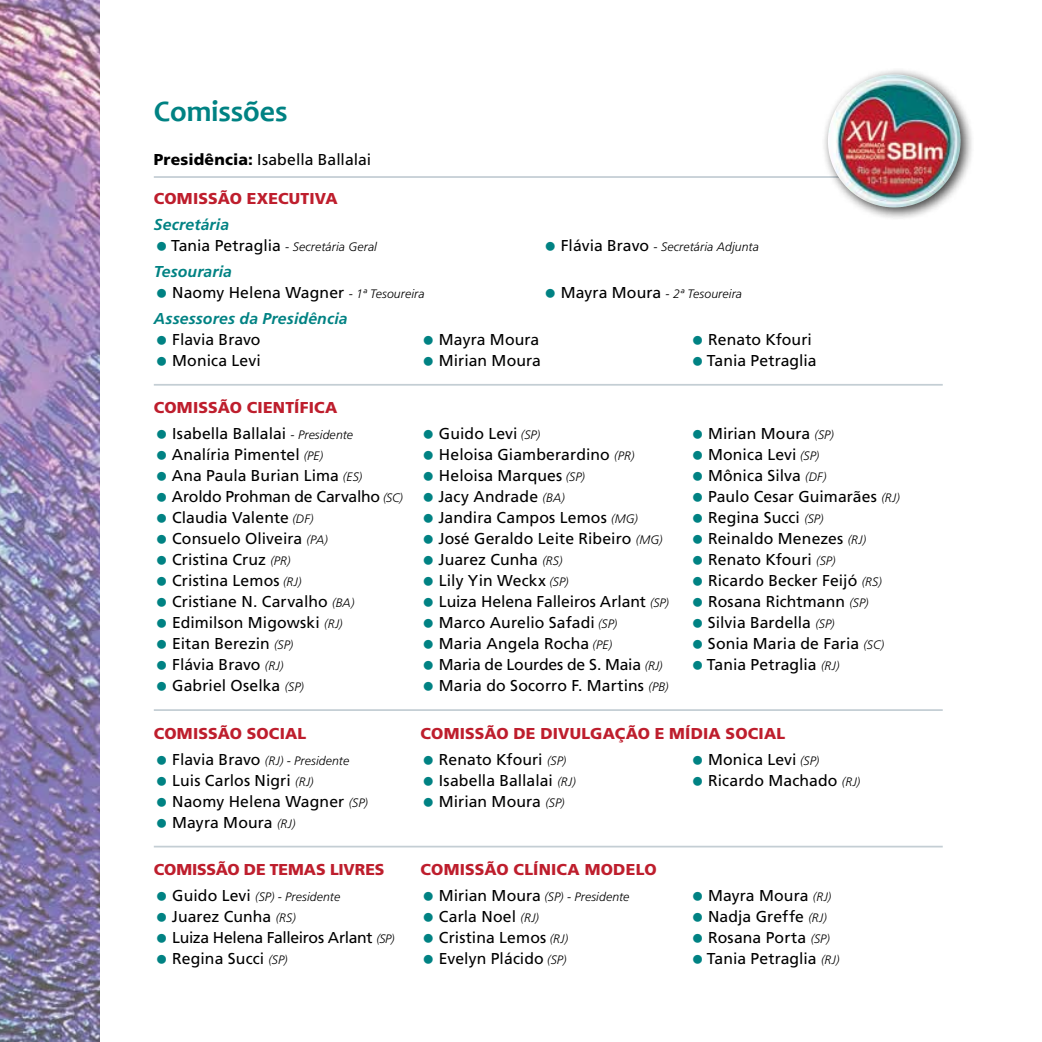
<style>
.page{position:relative;width:1042px;height:1042px;background:#fff}
.page>*{position:absolute;margin:0;border:0;box-sizing:border-box;transform-origin:0 0}
.t1{font:700 29.75px "Candara";letter-spacing:-.005em;color:#008283}
.t2{font:15.75px/21px "Frutiger LT Std";letter-spacing:.005em;color:#000}
.t3{font:900 15.75px/25.9px "Frutiger LT Std";letter-spacing:.01em;color:#be1e2d}
.t4{font:italic 700 15.75px "Frutiger LT Std";letter-spacing:.01em;color:#008283}
.t5{font:italic 300 12.25px "Frutiger LT Std";letter-spacing:.01em;color:#000}
.s1{font-weight:900}
.s2{font-weight:400;font-style:normal;font-size:15.75px}
.s3{font-weight:700;font-style:italic;color:#008283}
.s4{font-weight:300;font-style:italic;font-size:12.25px}
.s5{font-weight:400;color:#000}
.s6{font-weight:300;font-style:italic;font-size:12.25px;color:#000}
</style>
<div class="page">
<hr style="left:154px;top:384px;width:789px;height:2px;background:#c4ced4">
<hr style="left:154px;top:709px;width:789px;height:2px;background:#c4ced4">
<hr style="left:154px;top:846px;width:789px;height:1px;background:#c4ced4">
<hr style="left:154px;top:176px;width:789px;height:2px;background:#c4ced4">
<div style="left:821px;top:67px;width:153px;height:154px;background:#000;opacity:.75"></div>
<img style="left:851px;top:74px;width:44px;height:16px">
<img style="left:0;top:0;width:99px;height:1042px">
<h1 class="t1" style="left:154px;top:92px;width:135px">Comissões</h1>
<p class="t2" style="left:154px;top:149px;width:219px"><span class="s1">Presidência:</span> Isabella Ballalai</p>
<p class="t3" style="left:154px;top:185px;width:185px">COMISSÃO EXECUTIVA</p>
<p class="t4" style="left:154px;top:215px;width:77px">Secretária</p>
<p class="t5" style="left:171px;top:239px;width:207px"><span class="s2">Tania Petraglia</span> - Secretária Geral</p>
<p class="t5" style="left:561px;top:239px;width:199px"><span class="s2">Flávia Bravo</span> - Secretária Adjunta</p>
<p class="t2" style="left:172px;top:261px;width:254px;text-indent:-18px"><span class="s3">Tesouraria<br></span>Naomy Helena Wagner <span class="s4">- 1ª Tesoureira</span></p>
<p class="t5" style="left:561px;top:286px;width:183px"><span class="s2">Mayra Moura</span> - 2ª Tesoureira</p>
<p class="t4" style="left:154px;top:309px;width:195px">Assessores da Presidência</p>
<p class="t2" style="left:172px;top:329px;width:90px">Flavia Bravo<br>Monica Levi</p>
<p class="t3" style="left:172px;top:395px;width:182px;text-indent:-18px">COMISSÃO CIENTÍFICA<br><span class="s5">Isabella Ballalai</span> <span class="s6">- Presidente</span></p>
<p class="t2" style="left:172px;top:444px;width:233px">Analíria Pimentel <span class="s4">(PE)<br></span>Ana Paula Burian Lima <span class="s4">(ES)<br></span>Aroldo Prohman de Carvalho <span class="s4">(SC)<br></span>Claudia Valente <span class="s4">(DF)<br></span>Consuelo Oliveira <span class="s4">(PA)<br></span>Cristina Cruz <span class="s4">(PR)<br></span>Cristina Lemos <span class="s4">(RJ)<br></span>Cristiane N. Carvalho <span class="s4">(BA)<br></span>Edimilson Migowski <span class="s4">(RJ)<br></span>Eitan Berezin <span class="s4">(SP)<br></span>Flávia Bravo <span class="s4">(RJ)<br></span>Gabriel Oselka <span class="s4">(SP)</span></p>
<p class="t3" style="left:154px;top:720px;width:154px">COMISSÃO SOCIAL</p>
<p class="t5" style="left:172px;top:754px;width:178px"><span class="s2">Flavia Bravo</span> (RJ) - Presidente</p>
<p class="t2" style="left:172px;top:770px;width:197px">Luis Carlos Nigri <span class="s4">(RJ)<br></span>Naomy Helena Wagner <span class="s4">(SP)<br></span>Mayra Moura <span class="s4">(RJ)</span></p>
<p class="t3" style="left:154px;top:856px;width:232px">COMISSÃO DE TEMAS LIVRES</p>
<p class="t5" style="left:172px;top:890px;width:169px"><span class="s2">Guido Levi</span> (SP) - Presidente</p>
<p class="t2" style="left:172px;top:906px;width:224px">Juarez Cunha <span class="s4">(RS)<br></span>Luiza Helena Falleiros Arlant <span class="s4">(SP)<br></span>Regina Succi <span class="s4">(SP)</span></p>
<p class="t2" style="left:439px;top:329px;width:104px">Mayra Moura<br>Mirian Moura</p>
<p class="t2" style="left:438px;top:423px;width:232px">Guido Levi <span class="s4">(SP)<br></span>Heloisa Giamberardino <span class="s4">(PR)<br></span>Heloisa Marques <span class="s4">(SP)<br></span>Jacy Andrade <span class="s4">(BA)<br></span>Jandira Campos Lemos <span class="s4">(MG)<br></span>José Geraldo Leite Ribeiro <span class="s4">(MG)<br></span>Juarez Cunha <span class="s4">(RS)<br></span>Lily Yin Weckx <span class="s4">(SP)<br></span>Luiza Helena Falleiros Arlant <span class="s4">(SP)<br></span>Marco Aurelio Safadi <span class="s4">(SP)<br></span>Maria Angela Rocha <span class="s4">(PE)<br></span>Maria de Lourdes de S. Maia <span class="s4">(RJ)<br></span>Maria do Socorro F. Martins <span class="s4">(PB)</span></p>
<p class="t2" style="left:707px;top:329px;width:111px">Renato Kfouri<br>Tania Petraglia</p>
<p class="t2" style="left:707px;top:423px;width:194px">Mirian Moura <span class="s4">(SP)<br></span>Monica Levi <span class="s4">(SP)<br></span>Mônica Silva <span class="s4">(DF)<br></span>Paulo Cesar Guimarães <span class="s4">(RJ)<br></span>Regina Succi <span class="s4">(SP)<br></span>Reinaldo Menezes <span class="s4">(RJ)<br></span>Renato Kfouri <span class="s4">(SP)<br></span>Ricardo Becker Feijó <span class="s4">(RS)<br></span>Rosana Richtmann <span class="s4">(SP)<br></span>Silvia Bardella <span class="s4">(SP)<br></span>Sonia Maria de Faria <span class="s4">(SC)<br></span>Tania Petraglia <span class="s4">(RJ)</span></p>
<p class="t3" style="left:439px;top:720px;width:348px;text-indent:-18px">COMISSÃO DE DIVULGAÇÃO E MÍDIA SOCIAL<br><span class="s5">Renato Kfouri</span> <span class="s6">(SP)</span></p>
<p class="t2" style="left:439px;top:770px;width:138px">Isabella Ballalai <span class="s4">(RJ)<br></span>Mirian Moura <span class="s4">(SP)</span></p>
<p class="t2" style="left:708px;top:749px;width:154px">Monica Levi <span class="s4">(SP)<br></span>Ricardo Machado <span class="s4">(RJ)</span></p>
<p class="t3" style="left:420px;top:856px;width:238px">COMISSÃO CLÍNICA MODELO</p>
<p class="t5" style="left:439px;top:890px;width:192px"><span class="s2">Mirian Moura</span> (SP) - Presidente</p>
<p class="t2" style="left:439px;top:906px;width:131px">Carla Noel <span class="s4">(RJ)<br></span>Cristina Lemos <span class="s4">(RJ)<br></span>Evelyn Plácido <span class="s4">(SP)</span></p>
<p class="t2" style="left:707px;top:885px;width:134px">Mayra Moura <span class="s4">(RJ)<br></span>Nadja Greffe <span class="s4">(RJ)<br></span>Rosana Porta <span class="s4">(SP)<br></span>Tania Petraglia <span class="s4">(RJ)</span></p>
</div>
